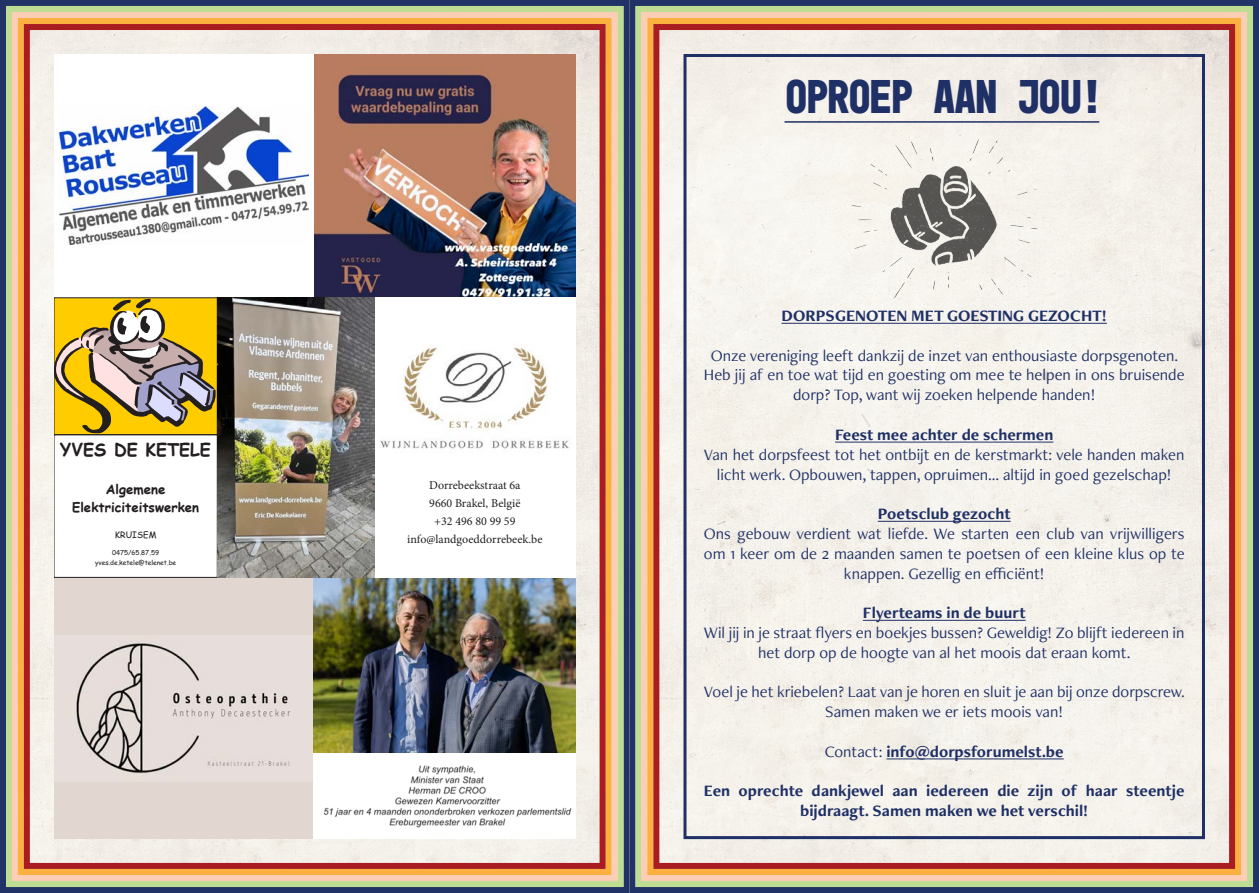
<style>
.page{position:relative;width:1259px;height:893px;background:#fff}
.page>*{position:absolute;margin:0;border:0;box-sizing:border-box;transform-origin:0 0}
.t1{font:700 48px "Mono 45 Headline";color:#1f3066}
.t2{font:700 17.55px "Comic Sans MS";color:#231f20}
.t3{font:16.5px/19.8px "Freight Neo Pro";color:#1f3066;text-align:center}
.t4{font:700 16.5px/19.8px "Freight Neo Pro";color:#1f3066;text-align:center}
.t5{font:700 13.2px/18.3px "Comic Sans MS";color:#231f20;text-align:center}
.t6{font:12px "Minion Pro";color:#231f20}
.t7{font:8.85px "Comic Sans MS";color:#231f20}
.t8{font:6.6px/9.1px "Comic Sans MS";color:#231f20;text-align:center}
.s1{font-weight:400}
</style>
<div class="page">
<div style="left:31px;top:31px;width:1197px;height:831px;background:#f5f1eb"></div>
<div style="left:683px;top:54px;width:522px;height:785px;border:3px solid #1f3066"></div>
<div style="left:629px;top:0;width:630px;height:893px;border:6px solid #213266"></div>
<div style="left:635px;top:6px;width:618px;height:881px;border:6px solid #bfdc93"></div>
<div style="left:641px;top:12px;width:606px;height:869px;border:6px solid #fcceb6"></div>
<div style="left:647px;top:18px;width:594px;height:857px;border:6px solid #fbb03f"></div>
<div style="left:653px;top:24px;width:582px;height:845px;border:6px solid #a91d21"></div>
<div style="left:0;top:0;width:629px;height:893px;border:6px solid #213266"></div>
<div style="left:6px;top:6px;width:617px;height:881px;border:6px solid #bfdc93"></div>
<div style="left:12px;top:12px;width:605px;height:869px;border:6px solid #fcceb6"></div>
<div style="left:18px;top:18px;width:593px;height:857px;border:6px solid #fbb03f"></div>
<div style="left:24px;top:24px;width:581px;height:845px;border:6px solid #a91d21"></div>
<hr style="left:781px;top:323px;width:326px;height:1px;background:#1f3066">
<hr style="left:835px;top:442px;width:218px;height:1px;background:#1f3066">
<hr style="left:878px;top:521px;width:132px;height:1px;background:#1f3066">
<hr style="left:863px;top:620px;width:162px;height:1px;background:#1f3066">
<hr style="left:886px;top:759px;width:177px;height:1px;background:#1f3066">
<hr style="left:784px;top:121px;width:315px;height:2px;background:#1f3066">
<img style="left:840px;top:131px;width:208px;height:173px">
<div style="left:54px;top:577px;width:259px;height:262px;background:#e1d6d0"></div>
<img style="left:54px;top:635px;width:259px;height:146px">
<img style="left:313px;top:54px;width:262px;height:244px">
<img style="left:313px;top:765px;width:262px;height:74px">
<div style="left:313px;top:577px;width:262px;height:188px;background:#fff"></div>
<img style="left:313px;top:577px;width:262px;height:175px">
<div style="left:54px;top:54px;width:259px;height:244px;background:#fff"></div>
<img style="left:59px;top:107px;width:249px;height:138px">
<div style="left:375px;top:298px;width:200px;height:280px;background:#fff"></div>
<img style="left:380px;top:344px;width:189px;height:105px">
<div style="left:54px;top:298px;width:163px;height:279px;background:#fff"></div>
<svg style="left:56px;top:300px;width:159px;height:133px;background:#c7a94c"></svg>
<div style="left:54px;top:298px;width:163px;height:137px;border:1px solid #231f20"></div>
<img style="left:217px;top:298px;width:158px;height:279px">
<p class="t2" style="left:60px;top:437px;width:152px">YVES DE KETELE</p>
<p class="t5" style="left:72px;top:480px;width:128px">Algemene<br>Elektriciteitswerken</p>
<p class="t7" style="left:115px;top:528px;width:43px">KRUISEM</p>
<p class="t8" style="left:95px;top:548px;width:83px">0475/65.87.59 yves.de.ketele@telenet.be</p>
<p class="t6" style="left:429px;top:478px;width:93px">Dorrebeekstraat 6a</p>
<p class="t6" style="left:429px;top:496px;width:93px">9660 Brakel, België</p>
<p class="t6" style="left:434px;top:514px;width:83px">+32 496 80 99 59</p>
<p class="t6" style="left:407px;top:532px;width:137px">info@landgoeddorrebeek.be</p>
<p class="t1" style="left:786px;top:68px;width:318px">OPROEP AAN JOU!</p>
<p class="t4" style="left:781px;top:305px;width:327px">DORPSGENOTEN MET GOESTING GEZOCHT!</p>
<p class="t3" style="left:710px;top:345px;width:469px">Onze vereniging leeft dankzij de inzet van enthousiaste dorpsgenoten.</p>
<p class="t3" style="left:704px;top:365px;width:482px">Heb jij af en toe wat tijd en goesting om mee te helpen in ons bruisende dorp? Top, want wij zoeken helpende handen!</p>
<p class="t4" style="left:835px;top:424px;width:220px">Feest mee achter de schermen</p>
<p class="t3" style="left:704px;top:444px;width:482px">Van het dorpsfeest tot het ontbijt en de kerstmarkt: vele handen maken licht werk. Opbouwen, tappen, opruimen… altijd in goed gezelschap!</p>
<p class="t4" style="left:877px;top:503px;width:134px">Poetsclub gezocht</p>
<p class="t3" style="left:704px;top:523px;width:482px">Ons gebouw verdient wat liefde. We starten een club van vrijwilligers om 1 keer om de 2 maanden samen te poetsen of een kleine klus op te knappen. Gezellig en efficiënt!</p>
<p class="t4" style="left:863px;top:602px;width:164px">Flyerteams in de buurt</p>
<p class="t3" style="left:704px;top:622px;width:482px">Wil jij in je straat flyers en boekjes bussen? Geweldig! Zo blijft iedereen in het dorp op de hoogte van al het moois dat eraan komt.</p>
<p class="t3" style="left:704px;top:681px;width:482px">Voel je het kriebelen? Laat van je horen en sluit je aan bij onze dorpscrew.<br>Samen maken we er iets moois van!</p>
<p class="t4" style="left:824px;top:741px;width:240px"><span class="s1">Contact:</span> info@dorpsforumelst.be</p>
<p class="t4" style="left:704px;top:781px;width:482px">Een oprechte dankjewel aan iedereen die zijn of haar steentje bijdraagt. Samen maken we het verschil!</p>
</div>
